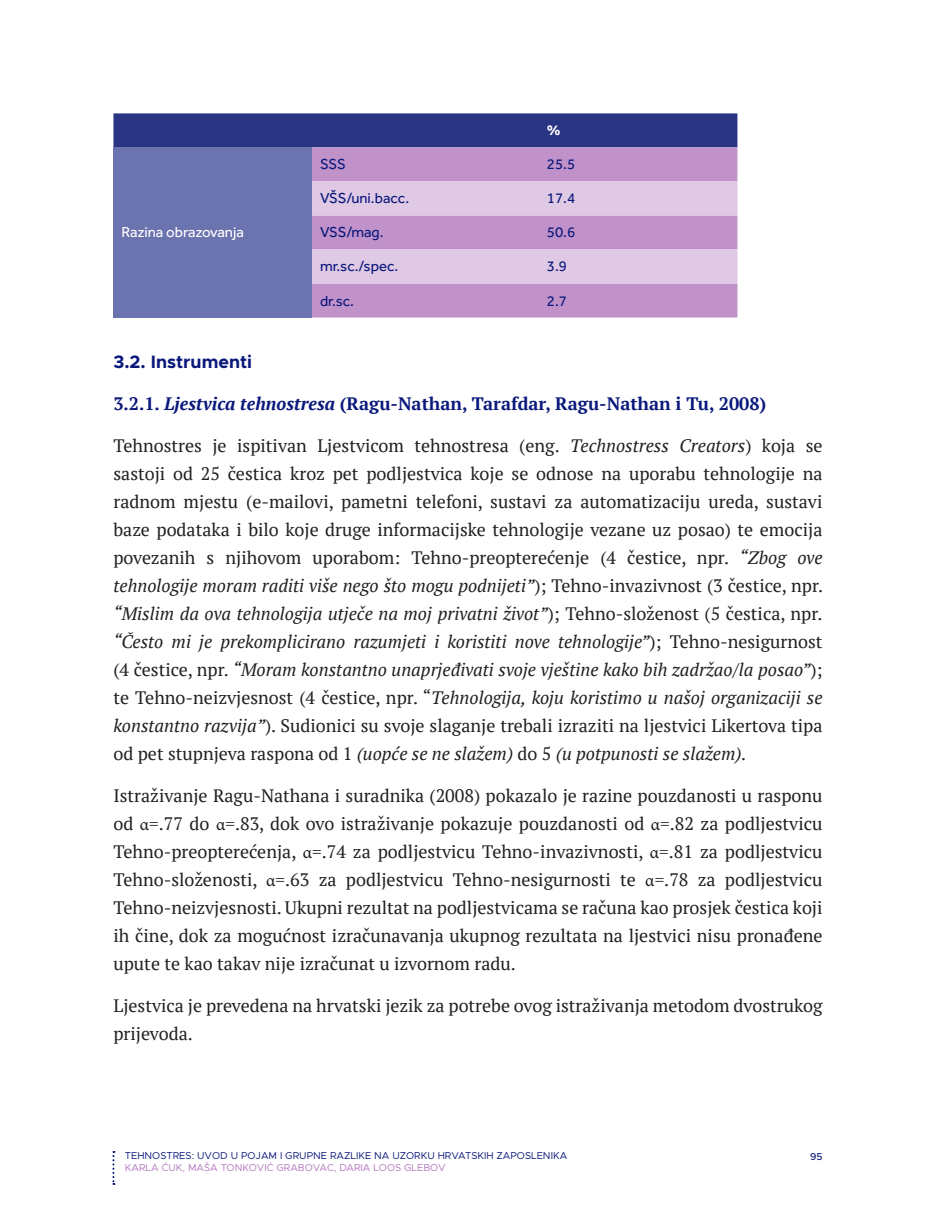
<style>
.page{position:relative;width:936px;height:1219px;background:#fff}
.page>*{position:absolute;margin:0;border:0;box-sizing:border-box;transform-origin:0 0}
.text_body{font:18px/28px "PT Serif";color:#231f20;text-align:justify}
.naslov_x_x_x{font:700 18px "PT Serif";color:#0a187b}
.naslov_x_x{font:700 18px "Metropolis";color:#0a187b}
.tab_bleu_text{font:15px "Effra";color:#0a187b}
.tablica_effra_8pt{font:15px "Effra";color:#fff}
.tablica_effra_8pt-2{font:700 15px "Effra";color:#fff}
.t1{font:10px "Metropolis";color:#0a187b}
.t2{font:10px "Metropolis";color:#b277bd}
.t3{font:500 10px "Metropolis";color:#0a187b}
.s1{font-style:italic}
.s2{font-family:"Minion Pro"}
</style>
<div class="page">
<div style="left:113px;top:113px;width:624px;height:34px;background:#293583"></div>
<div style="left:113px;top:147px;width:199px;height:170px;background:#6c74b0"></div>
<div style="left:312px;top:147px;width:425px;height:170px;background:#c192ca"></div>
<svg style="left:312px;top:181px;width:425px;height:102px;background:#d5b7db"></svg>
<svg style="left:112px;top:1151px;width:2px;height:34px"></svg>
<p class="tablica_effra_8pt" style="left:121px;top:224px;width:124px">Razina obrazovanja</p>
<p class="tablica_effra_8pt-2" style="left:547px;top:121px;width:15px">%</p>
<p class="tab_bleu_text" style="left:320px;top:156px;width:27px">SSS</p>
<p class="tab_bleu_text" style="left:547px;top:156px;width:30px">25.5</p>
<p class="tab_bleu_text" style="left:320px;top:190px;width:91px">VŠS/uni.bacc.</p>
<p class="tab_bleu_text" style="left:547px;top:190px;width:30px">17.4</p>
<p class="tab_bleu_text" style="left:320px;top:224px;width:65px">VSS/mag.</p>
<p class="tab_bleu_text" style="left:547px;top:224px;width:30px">50.6</p>
<p class="tab_bleu_text" style="left:320px;top:258px;width:80px">mr.sc./spec.</p>
<p class="tab_bleu_text" style="left:547px;top:258px;width:22px">3.9</p>
<p class="tab_bleu_text" style="left:320px;top:292px;width:36px">dr.sc.</p>
<p class="tab_bleu_text" style="left:547px;top:292px;width:22px">2.7</p>
<p class="naslov_x_x" style="left:113px;top:350px;width:140px">3.2. Instrumenti</p>
<p class="naslov_x_x_x" style="left:113px;top:391px;width:654px">3.2.1. <span class="s1">Ljestvica tehnostresa</span> (Ragu-Nathan, Tarafdar, Ragu-Nathan i Tu, 2008)</p>
<p class="text_body" style="left:113px;top:431px;width:711px">Tehnostres je ispitivan Ljestvicom tehnostresa (eng. <span class="s1">Technostress Creators</span>) koja se sastoji od 25 čestica kroz pet podljestvica koje se odnose na uporabu tehnologije na radnom mjestu (e-mailovi, pametni telefoni, sustavi za automatizaciju ureda, sustavi baze podataka i bilo koje druge informacijske tehnologije vezane uz posao) te emocija povezanih s njihovom uporabom: Tehno-preopterećenje (4 čestice, npr. <span class="s1">“Zbog ove tehnologije moram raditi više nego što mogu podnijeti”</span>); Tehno-invazivnost (3 čestice, npr. <span class="s1">“Mislim da ova tehnologija utječe na moj privatni život”</span>); Tehno-složenost (5 čestica, npr. <span class="s1">“Često mi je prekomplicirano razumjeti i koristiti nove tehnologije”</span>); Tehno-nesigurnost (4 čestice, npr. <span class="s1">“Moram konstantno unaprjeđivati svoje vještine kako bih zadržao/la posao”</span>); te Tehno-neizvjesnost (4 čestice, npr. “<span class="s1">Tehnologija, koju koristimo u našoj organizaciji se konstantno razvija”</span>). Sudionici su svoje slaganje trebali izraziti na ljestvici Likertova tipa od pet stupnjeva raspona od 1 <span class="s1">(uopće se ne slažem)</span> do 5 <span class="s1">(u potpunosti se slažem).</span></p>
<p class="text_body" style="left:113px;top:782px;width:710px">Istraživanje Ragu-Nathana i suradnika (2008) pokazalo je razine pouzdanosti u rasponu od <span class="s2">α</span>=.77 do <span class="s2">α</span>=.83, dok ovo istraživanje pokazuje pouzdanosti od <span class="s2">α</span>=.82 za podljestvicu Tehno-preopterećenja, <span class="s2">α</span>=.74 za podljestvicu Tehno-invazivnosti, <span class="s2">α</span>=.81 za podljestvicu Tehno-složenosti, <span class="s2">α</span>=.63 za podljestvicu Tehno-nesigurnosti te <span class="s2">α</span>=.78 za podljestvicu Tehno-neizvjesnosti. Ukupni rezultat na podljestvicama se računa kao prosjek čestica koji ih čine, dok za mogućnost izračunavanja ukupnog rezultata na ljestvici nisu pronađene upute te kao takav nije izračunat u izvornom radu.</p>
<p class="text_body" style="left:113px;top:992px;width:710px">Ljestvica je prevedena na hrvatski jezik za potrebe ovog istraživanja metodom dvostrukog prijevoda.</p>
<p class="t1" style="left:125px;top:1149px;width:444px">TEHNOSTRES: UVOD U POJAM I GRUPNE RAZLIKE NA UZORKU HRVATSKIH ZAPOSLENIKA</p>
<p class="t3" style="left:810px;top:1150px;width:14px">95</p>
<p class="t2" style="left:125px;top:1161px;width:322px">KARLA ĆUK, MAŠA TONKOVIĆ GRABOVAC, DARIA LOOS GLEBOV</p>
</div>
